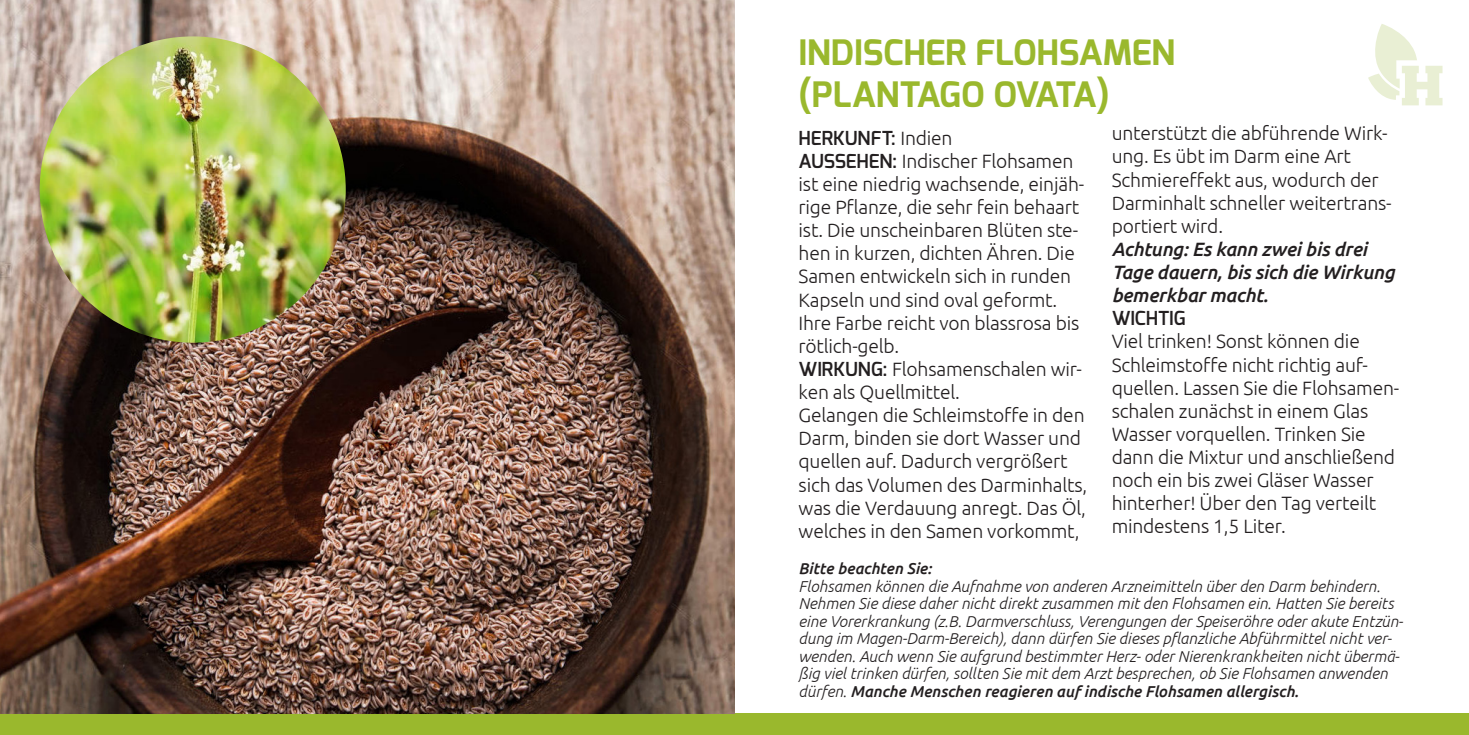
<style>
.page{position:relative;width:1469px;height:735px;background:#fff}
.page>*{position:absolute;margin:0;border:0;box-sizing:border-box;transform-origin:0 0}
.t1{font:700 35px/42px "Exo";color:#9ab82d}
.t2{font:300 19.25px/23.1px "Ubuntu";letter-spacing:-.01em;color:#231f20}
.t3{font:italic 500 19.25px/23.1px "Ubuntu";letter-spacing:-.01em;color:#231f20}
.t4{font:600 19.25px "Exo";letter-spacing:-.005em;color:#231f20}
.t5{font:italic 300 15.75px/17.5px "Ubuntu";color:#231f20}
.t6{font:italic 500 15.75px "Ubuntu";color:#231f20}
.s1{font-weight:500}
.s2{font-family:"Ubuntu";font-weight:300}
.s3{font-family:"Exo";font-weight:600}
</style>
<div class="page">
<svg style="left:1368px;top:24px;width:74px;height:81px"></svg>
<div style="left:0;top:713px;width:1468px;height:21px;background:#9ab82d"></div>
<img style="left:0;top:0;width:734px;height:713px">
<img style="left:40px;top:36px;width:306px;height:306px;border-radius:153px">
<h1 class="t1" style="left:798px;top:31px;width:378px">INDISCHER FLOHSAMEN (PLANTAGO OVATA)</h1>
<p class="t2" style="left:1111px;top:121px;width:281px">unterstützt die abführende Wirk&shy;ung. Es übt im Darm eine Art<br>Schmiereffekt aus, wodurch der<br>Darminhalt schneller weitertrans&shy;portiert wird.</p>
<p class="t3" style="left:1111px;top:237px;width:284px">Achtung: Es kann zwei bis drei<br>Tage dauern, bis sich die Wirkung bemerkbar macht.</p>
<p class="t4" style="left:1111px;top:306px;width:75px">WICHTIG</p>
<p class="t2" style="left:1111px;top:329px;width:289px">Viel trinken! Sonst können die<br>Schleimstoffe nicht richtig auf&shy;quellen. Lassen Sie die Flohsamen&shy;schalen zunächst in einem Glas<br>Wasser vorquellen. Trinken Sie dann die Mixtur und anschließend noch ein bis zwei Gläser Wasser hinterher! Über den Tag verteilt mindestens 1,5 Liter.</p>
<p class="t6" style="left:798px;top:558px;width:134px">Bitte beachten Sie:</p>
<p class="t5" style="left:798px;top:576px;width:606px">Flohsamen können die Aufnahme von anderen Arzneimitteln über den Darm behindern.<br>Nehmen Sie diese daher nicht direkt zusammen mit den Flohsamen ein. Hatten Sie bereits eine Vorerkrankung (z.B. Darmverschluss, Verengungen der Speiseröhre oder akute Entzün&shy;dung im Magen-Darm-Bereich), dann dürfen Sie dieses pflanzliche Abführmittel nicht ver&shy;wenden. Auch wenn Sie aufgrund bestimmter Herz- oder Nierenkrankheiten nicht übermä&shy;ßig viel trinken dürfen, sollten Sie mit dem Arzt besprechen, ob Sie Flohsamen anwenden dürfen. <span class="s1">Manche Menschen reagieren auf indische Flohsamen allergisch.</span></p>
<p class="t4" style="left:798px;top:125px;width:155px">HERKUNFT: <span class="s2">Indien</span></p>
<p class="t2" style="left:798px;top:149px;width:290px"><span class="s3">AUSSEHEN:</span> Indischer Flohsamen ist eine niedrig wachsende, einjäh&shy;rige Pflanze, die sehr fein behaart ist. Die unscheinbaren Blüten ste&shy;hen in kurzen, dichten Ähren. Die<br>Samen entwickeln sich in runden<br>Kapseln und sind oval geformt.<br>Ihre Farbe reicht von blassrosa bis rötlich-gelb.<br><span class="s3">WIRKUNG:</span> Flohsamenschalen wir&shy;ken als Quellmittel.<br>Gelangen die Schleimstoffe in den<br>Darm, binden sie dort Wasser und quellen auf. Dadurch vergrößert sich das Volumen des Darminhalts, was die Verdauung anregt. Das Öl, welches in den Samen vorkommt,</p>
</div>
